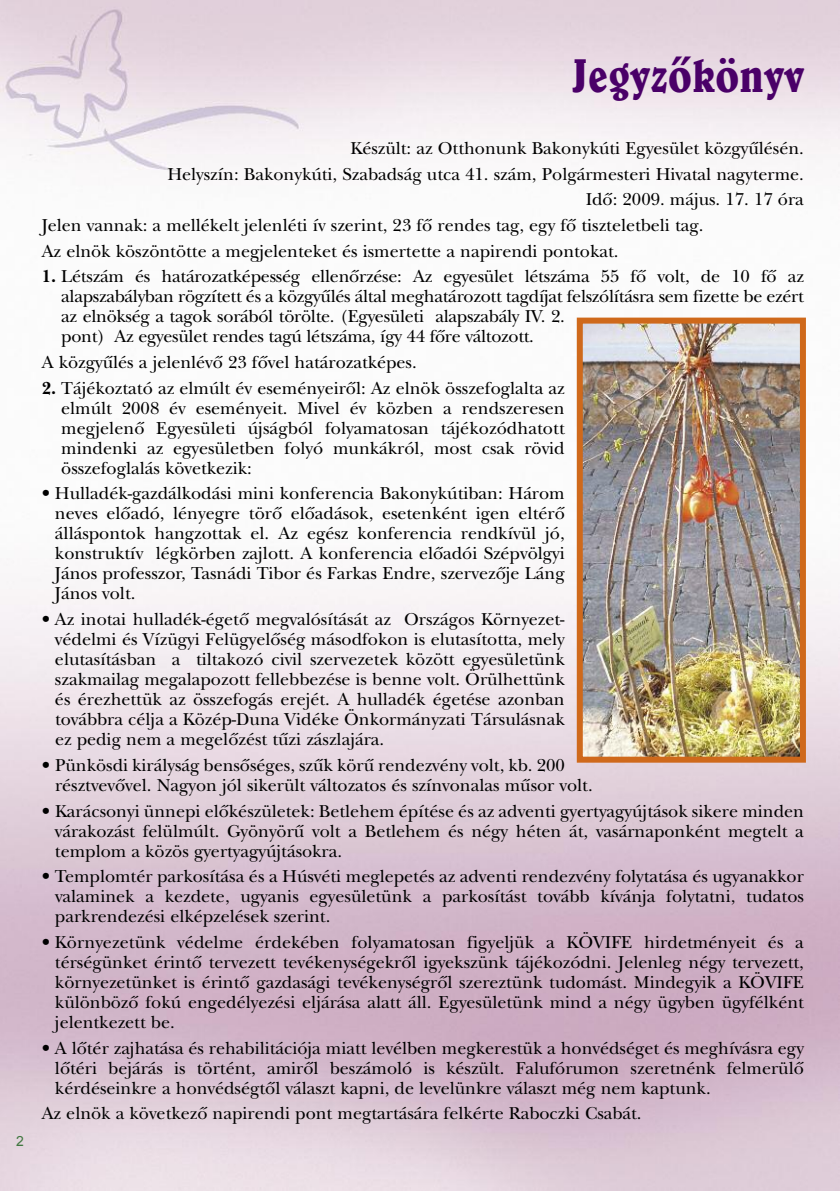
<style>
.page{position:relative;width:840px;height:1191px;background:#fff}
.page>*{position:absolute;margin:0;border:0;box-sizing:border-box;transform-origin:0 0}
.t1{font:48px "Belwe Con HU Condensed";color:#4a0068}
.t2{font:18px/20px "H Nebraska Plain A";color:#000;text-align:justify}
.t3{font:14px "Arial";color:#417740}
.s1{font-family:"H Nebraska Bold A"}
</style>
<div class="page">
<img style="left:0;top:0;width:839px;height:1191px">
<img style="left:583px;top:324px;width:215px;height:431px">
<div style="left:576px;top:317px;width:229px;height:445px;border:6px solid #cf691b"></div>
<h1 class="t1" style="left:571px;top:60px;width:233px">Jegyzôkönyv</h1>
<p class="t3" style="left:16px;top:1133px;width:9px">2</p>
<p class="t2" style="left:350px;top:138px;width:454px">Készült: az Otthonunk Bakonykúti Egyesület közgyûlésén.</p>
<p class="t2" style="left:167px;top:163px;width:637px">Helyszín: Bakonykúti, Szabadság utca 41. szám, Polgármesteri Hivatal nagyterme.</p>
<p class="t2" style="left:585px;top:189px;width:219px">Idô: 2009. május. 17. 17 óra</p>
<p class="t2" style="left:42px;top:215px;width:663px">Jelen vannak: a mellékelt jelenléti ív szerint, 23 fô rendes tag, egy fô tiszteletbeli tag.</p>
<p class="t2" style="left:42px;top:240px;width:578px">Az elnök köszöntötte a megjelenteket és ismertette a napirendi pontokat.</p>
<p class="t2" style="left:61px;top:266px;width:743px;text-align:left;text-indent:-20px"><span class="s1">1.</span> Létszám és határozatképesség ellenôrzése: Az egyesület létszáma 55 fô volt, de 10 fô az alapszabályban rögzített és a közgyûlés által meghatározott tagdíjat felszólításra sem fizette be ezért az elnökség a tagok sorából törölte. (Egyesületi alapszabály IV. 2.<br>pont) Az egyesület rendes tagú létszáma, így 44 fôre változott.</p>
<p class="t2" style="left:42px;top:352px;width:376px">A közgyûlés a jelenlévô 23 fôvel határozatképes.</p>
<p class="t2" style="left:61px;top:377px;width:504px;text-indent:-19px"><span class="s1">2.</span> Tájékoztató az elmúlt év eseményeirôl: Az elnök összefoglalta az elmúlt 2008 év eseményeit. Mivel év közben a rendszeresen megjelenô Egyesületi újságból folyamatosan tájékozódhatott mindenki az egyesületben folyó munkákról, most csak rövid összefoglalás következik:</p>
<p class="t2" style="left:55px;top:483px;width:511px;text-indent:-13px">• Hulladék-gazdálkodási mini konferencia Bakonykútiban: Három neves elôadó, lényegre törô elôadások, esetenként igen eltérô álláspontok hangzottak el. Az egész konferencia rendkívül jó, konstruktív légkörben zajlott. A konferencia elôadói Szépvölgyi János professzor, Tasnádi Tibor és Farkas Endre, szervezôje Láng János volt.</p>
<p class="t2" style="left:55px;top:609px;width:511px;text-indent:-13px">• Az inotai hulladék-égetô megvalósítását az Országos Környezet&shy;védelmi és Vízügyi Felügyelôség másodfokon is elutasította, mely elutasításban a tiltakozó civil szervezetek között egyesületünk szakmailag megalapozott fellebbezése is benne volt. Örülhettünk és érezhettük az összefogás erejét. A hulladék égetése azonban továbbra célja a Közép-Duna Vidéke Önkormányzati Társulásnak ez pedig nem a megelôzést tûzi zászlajára.</p>
<p class="t2" style="left:55px;top:754px;width:539px;text-indent:-13px">• Pünkösdi királyság bensôséges, szûk körû rendezvény volt, kb. 200 résztvevôvel. Nagyon jól sikerült változatos és színvonalas mûsor volt.</p>
<p class="t2" style="left:55px;top:800px;width:750px;text-indent:-13px">• Karácsonyi ünnepi elôkészületek: Betlehem építése és az adventi gyertyagyújtások sikere minden várakozást felülmúlt. Gyönyörû volt a Betlehem és négy héten át, vasárnaponként megtelt a templom a közös gyertyagyújtásokra.</p>
<p class="t2" style="left:55px;top:866px;width:750px;text-indent:-13px">• Templomtér parkosítása és a Húsvéti meglepetés az adventi rendezvény folytatása és ugyanakkor valaminek a kezdete, ugyanis egyesületünk a parkosítást tovább kívánja folytatni, tudatos parkrendezési elképzelések szerint.</p>
<p class="t2" style="left:55px;top:931px;width:750px;text-indent:-13px">• Környezetünk védelme érdekében folyamatosan figyeljük a KÖVIFE hirdetményeit és a térségünket érintô tervezett tevékenységekrôl igyekszünk tájékozódni. Jelenleg négy tervezett, környezetünket is érintô gazdasági tevékenységrôl szereztünk tudomást. Mindegyik a KÖVIFE különbözô fokú engedélyezési eljárása alatt áll. Egyesületünk mind a négy ügyben ügyfélként jelentkezett be.</p>
<p class="t2" style="left:55px;top:1037px;width:750px;text-indent:-13px">• A lôtér zajhatása és rehabilitációja miatt levélben megkerestük a honvédséget és meghívásra egy lôtéri bejárás is történt, amirôl beszámoló is készült. Falufórumon szeretnénk felmerülô kérdéseinkre a honvédségtôl választ kapni, de levelünkre választ még nem kaptunk.</p>
<p class="t2" style="left:42px;top:1103px;width:601px">Az elnök a következô napirendi pont megtartására felkérte Raboczki Csabát.</p>
</div>
